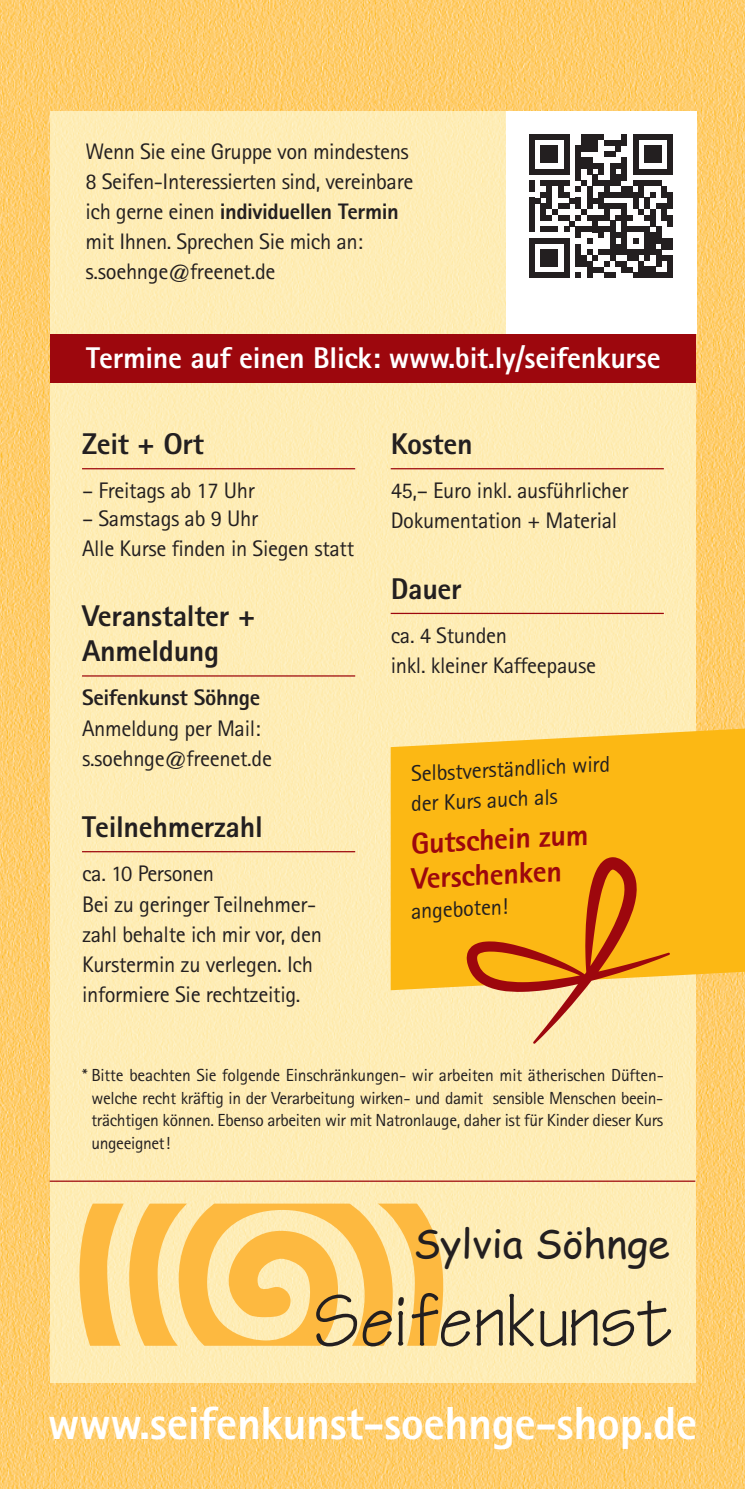
<style>
.page{position:relative;width:745px;height:1489px;background:#fff}
.page>*{position:absolute;margin:0;border:0;box-sizing:border-box;transform-origin:0 0}
.t1{font:78.25px "Tekton Plus";letter-spacing:-.02em;color:#231f20}
.t2{font:800 46.25px "Rotis Sans Serif";letter-spacing:-.01em;color:#fff}
.t3{font:39.75px "Comic Sans MS";color:#231f20}
.t4{font:800 30px/35px "Rotis Sans Serif";letter-spacing:-.01em;color:#231f20}
.t5{font:800 30px "Rotis Sans Serif";letter-spacing:-.01em;color:#fff}
.t6{font:800 30px/35px "Rotis Sans Serif";color:#9d070d}
.t7{font:22.5px/30px "Rotis Sans Serif";letter-spacing:-.015em;color:#231f20}
.t8{font:800 22.5px "Rotis Sans Serif";letter-spacing:-.015em;color:#231f20}
.t9{font:17.5px/22.5px "Rotis Sans Serif";letter-spacing:-.02em;color:#231f20;text-align:justify}
.s1{font-weight:800}
</style>
<div class="page">
<img style="left:0;top:0;width:744px;height:1488px">
<div style="left:50px;top:111px;width:645px;height:1271px;background:#feedb6"></div>
<svg style="left:79px;top:1203px;width:364px;height:142px"></svg>
<hr style="left:82px;top:468px;width:273px;height:1px;background:#9d070d">
<hr style="left:82px;top:675px;width:273px;height:1px;background:#9d070d">
<hr style="left:82px;top:851px;width:273px;height:1px;background:#9d070d">
<hr style="left:390px;top:468px;width:273px;height:1px;background:#9d070d">
<hr style="left:390px;top:612px;width:273px;height:2px;background:#9d070d">
<hr style="left:50px;top:1180px;width:644px;height:1px;background:#9d070d">
<svg style="left:390px;top:727px;width:354px;height:263px;fill:#fcb814"></svg>
<svg style="left:466px;top:857px;width:203px;height:186px"></svg>
<div style="left:505px;top:111px;width:190px;height:223px;background:#fff"></div>
<div style="left:528px;top:134px;width:6px;height:35px;background:#231f20"></div>
<div style="left:528px;top:180px;width:6px;height:12px;background:#231f20"></div>
<div style="left:528px;top:198px;width:6px;height:34px;background:#231f20"></div>
<div style="left:528px;top:238px;width:6px;height:11px;background:#231f20"></div>
<div style="left:528px;top:249px;width:6px;height:18px;background:#231f20"></div>
<div style="left:528px;top:267px;width:6px;height:11px;background:#231f20"></div>
<div style="left:540px;top:146px;width:6px;height:17px;background:#231f20"></div>
<div style="left:546px;top:146px;width:5px;height:17px;background:#231f20"></div>
<div style="left:551px;top:146px;width:6px;height:17px;background:#231f20"></div>
<svg style="left:534px;top:134px;width:29px;height:6px"></svg>
<div style="left:563px;top:134px;width:6px;height:35px;background:#231f20"></div>
<svg style="left:529px;top:169px;width:40px;height:5px"></svg>
<div style="left:574px;top:146px;width:6px;height:23px;background:#231f20"></div>
<div style="left:574px;top:169px;width:6px;height:11px;background:#231f20"></div>
<div style="left:580px;top:134px;width:6px;height:17px;background:#231f20"></div>
<div style="left:580px;top:157px;width:6px;height:12px;background:#231f20"></div>
<div style="left:586px;top:134px;width:6px;height:17px;background:#231f20"></div>
<div style="left:586px;top:157px;width:6px;height:12px;background:#231f20"></div>
<div style="left:592px;top:134px;width:6px;height:17px;background:#231f20"></div>
<div style="left:592px;top:175px;width:6px;height:11px;background:#231f20"></div>
<svg style="left:587px;top:163px;width:16px;height:11px"></svg>
<svg style="left:598px;top:134px;width:17px;height:23px"></svg>
<div style="left:609px;top:169px;width:6px;height:17px;background:#231f20"></div>
<div style="left:615px;top:140px;width:6px;height:11px;background:#231f20"></div>
<svg style="left:610px;top:163px;width:11px;height:6px"></svg>
<div style="left:615px;top:175px;width:6px;height:11px;background:#231f20"></div>
<div style="left:621px;top:134px;width:5px;height:12px;background:#231f20"></div>
<div style="left:621px;top:157px;width:5px;height:12px;background:#231f20"></div>
<div style="left:621px;top:169px;width:5px;height:11px;background:#231f20"></div>
<div style="left:632px;top:134px;width:6px;height:35px;background:#231f20"></div>
<div style="left:644px;top:146px;width:5px;height:17px;background:#231f20"></div>
<div style="left:649px;top:146px;width:6px;height:17px;background:#231f20"></div>
<div style="left:655px;top:146px;width:6px;height:17px;background:#231f20"></div>
<svg style="left:638px;top:134px;width:29px;height:6px"></svg>
<div style="left:667px;top:134px;width:5px;height:35px;background:#231f20"></div>
<svg style="left:633px;top:169px;width:39px;height:5px"></svg>
<svg style="left:534px;top:180px;width:138px;height:98px"></svg>
<div style="left:667px;top:198px;width:5px;height:11px;background:#231f20"></div>
<div style="left:667px;top:215px;width:5px;height:11px;background:#231f20"></div>
<div style="left:667px;top:238px;width:5px;height:11px;background:#231f20"></div>
<div style="left:667px;top:255px;width:5px;height:12px;background:#231f20"></div>
<div style="left:667px;top:267px;width:5px;height:11px;background:#231f20"></div>
<div style="left:50px;top:334px;width:645px;height:48px;background:#9d070d"></div>
<p class="t7" style="left:85px;top:137px;width:329px">Wenn Sie eine Gruppe von mindestens 8 Seifen-Interessierten sind, vereinbare ich gerne einen <span class="s1">individuellen Termin </span>mit Ihnen. Sprechen Sie mich an: s.soehnge@freenet.de</p>
<h3 class="t5" style="left:86px;top:339px;width:575px">Termine auf einen Blick: www.bit.ly/seifenkurse</h3>
<h3 class="t4" style="left:82px;top:426px;width:123px">Zeit + Ort</h3>
<p class="t7" style="left:82px;top:475px;width:174px">– Freitags ab 17 Uhr</p>
<p class="t7" style="left:82px;top:503px;width:273px">– Samstags ab 9 Uhr<br>Alle Kurse finden in Siegen statt</p>
<h3 class="t4" style="left:82px;top:598px;width:175px">Veranstalter +<br>Anmeldung</h3>
<p class="t8" style="left:82px;top:683px;width:180px">Seifenkunst Söhnge</p>
<p class="t7" style="left:82px;top:713px;width:191px">Anmeldung per Mail: s.soehnge@freenet.de</p>
<h3 class="t4" style="left:82px;top:808px;width:182px">Teilnehmerzahl</h3>
<p class="t7" style="left:82px;top:858px;width:241px">ca. 10 Personen<br>Bei zu geringer Teilnehmer&shy;zahl behalte ich mir vor, den<br>Kurstermin zu verlegen. Ich informiere Sie rechtzeitig.</p>
<h3 class="t4" style="left:390px;top:426px;width:83px">Kosten</h3>
<p class="t7" style="left:390px;top:475px;width:239px">45,– Euro inkl. ausführlicher<br>Dokumentation + Material</p>
<h3 class="t4" style="left:390px;top:570px;width:73px">Dauer</h3>
<p class="t7" style="left:390px;top:620px;width:207px">ca. 4 Stunden<br>inkl. kleiner Kaffeepause</p>
<p class="t7" style="left:408px;top:758px;width:202px;rotate:-3deg">Selbstverständlich wird der Kurs auch als</p>
<h3 class="t6" style="left:407px;top:825px;width:181px;rotate:-3deg">Gutschein zum<br>Verschenken</h3>
<p class="t7" style="left:409px;top:896px;width:99px;rotate:-3deg">angeboten!</p>
<p class="t9" style="left:91px;top:1063px;width:573px;text-indent:-9px">* Bitte beachten Sie folgende Einschränkungen- wir arbeiten mit ätherischen Düften&shy;welche recht kräftig in der Verarbeitung wirken- und damit sensible Menschen beein&shy;trächtigen können. Ebenso arbeiten wir mit Natronlauge, daher ist für Kinder dieser Kurs ungeeignet!</p>
<h3 class="t3" style="left:413px;top:1214px;width:258px">Sylvia Söhnge</h3>
<h1 class="t1" style="left:312px;top:1276px;width:360px">Seifenkunst</h1>
<h2 class="t2" style="left:48px;top:1394px;width:650px">www.seifenkunst-soehnge-shop.de</h2>
</div>
